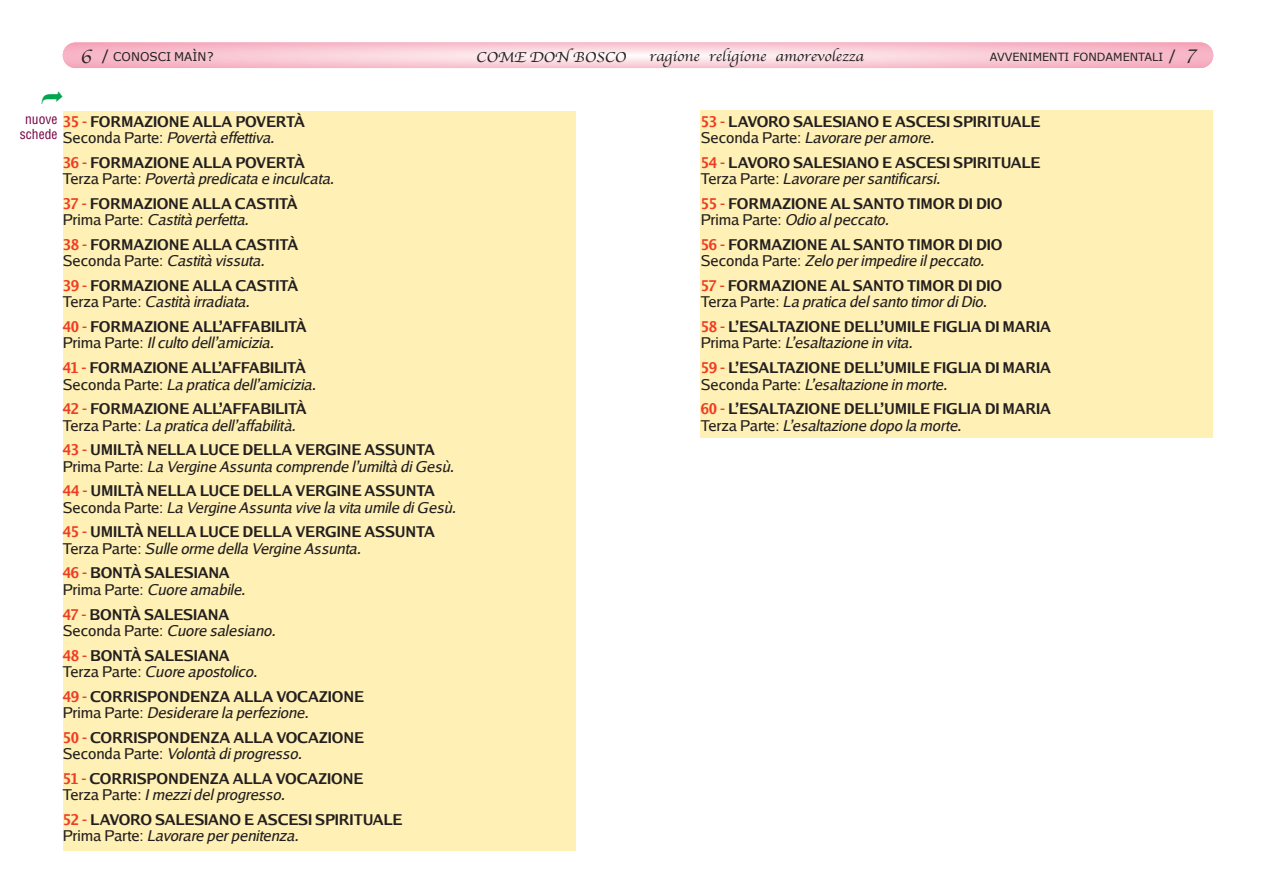
<style>
.page{position:relative;width:1276px;height:893px;background:#fff}
.page>*{position:absolute;margin:0;border:0;box-sizing:border-box;transform-origin:0 0}
.t1{font:700 15px/16.5px "Luxi Sans";letter-spacing:-.01em;color:#231f20}
.t2{font:italic 15px/16.5px "Luxi Sans";letter-spacing:-.01em;color:#231f20}
.t3{font:15px "Apple Chancery";color:#231f20;scale:1.1 1}
.t4{font:condensed 13.5px/15px "Helvetica";color:#780045;text-align:center}
.t5{font:12px "Verdana";color:#231f20}
.t6{font:11.25px "Verdana";color:#231f20}
.s1{font-family:"Apple Chancery";font-size:21px}
.s2{font-size:15px}
.s3{color:#ef3c25}
.s4{font-weight:400}
.s5{font-weight:400;font-style:italic}
.s6{font-weight:700;font-style:normal;color:#ef3c25}
.s7{font-weight:700;font-style:normal}
.s8{font-style:normal}
</style>
<div class="page">
<svg style="left:63px;top:43px;width:1150px;height:25px;background:#f8c9d4"></svg>
<div style="left:63px;top:111px;width:512px;height:739px;background:#fff1b5"></div>
<div style="left:701px;top:111px;width:512px;height:327px;background:#fff1b5"></div>
<p class="t5" style="left:80px;top:49px;width:135px"><span class="s1">6</span> <span class="s2">/</span> CONOSCI MAÌN?</p>
<p class="t3" style="left:476px;top:45px;width:138px">COME DON BOSCO</p>
<p class="t3" style="left:649px;top:44px;width:197px">ragione religione amorevolezza</p>
<p class="t6" style="left:989px;top:50px;width:209px">AVVENIMENTI FONDAMENTALI <span class="s2">/</span> <span class="s1">7</span></p>
<p class="t1" style="left:63px;top:112px;width:244px"><span class="s3">35 -</span> FORMAZIONE ALLA POVERTÀ<br><span class="s4">Seconda Parte:</span> <span class="s5">Povertà effettiva.</span></p>
<p class="t2" style="left:63px;top:154px;width:273px"><span class="s6">36 -</span> <span class="s7">FORMAZIONE ALLA POVERTÀ<br></span><span class="s8">Terza Parte:</span> Povertà predicata e inculcata.</p>
<p class="t1" style="left:63px;top:194px;width:236px"><span class="s3">37 -</span> FORMAZIONE ALLA CASTITÀ<br><span class="s4">Prima Parte:</span> <span class="s5">Castità perfetta.</span></p>
<p class="t1" style="left:63px;top:236px;width:237px"><span class="s3">38 -</span> FORMAZIONE ALLA CASTITÀ<br><span class="s4">Seconda Parte:</span> <span class="s5">Castità vissuta.</span></p>
<p class="t1" style="left:63px;top:277px;width:237px"><span class="s3">39 -</span> FORMAZIONE ALLA CASTITÀ<br><span class="s4">Terza Parte:</span> <span class="s5">Castità irradiata.</span></p>
<p class="t1" style="left:63px;top:318px;width:245px"><span class="s3">40 -</span> FORMAZIONE ALL’AFFABILITÀ<br><span class="s4">Prima Parte:</span> <span class="s5">Il culto dell’amicizia.</span></p>
<p class="t1" style="left:63px;top:359px;width:255px"><span class="s3">41 -</span> FORMAZIONE ALL’AFFABILITÀ<br><span class="s4">Seconda Parte:</span> <span class="s5">La pratica dell’amicizia.</span></p>
<p class="t2" style="left:63px;top:400px;width:245px"><span class="s6">42 -</span> <span class="s7">FORMAZIONE ALL’AFFABILITÀ<br></span><span class="s8">Terza Parte:</span> La pratica dell’affabilità.</p>
<p class="t2" style="left:63px;top:441px;width:393px"><span class="s6">43 -</span> <span class="s7">UMILTÀ NELLA LUCE DELLA VERGINE ASSUNTA<br></span><span class="s8">Prima Parte:</span> La Vergine Assunta comprende l’umiltà di Gesù.</p>
<p class="t2" style="left:63px;top:482px;width:395px"><span class="s6">44 -</span> <span class="s7">UMILTÀ NELLA LUCE DELLA VERGINE ASSUNTA<br></span><span class="s8">Seconda Parte:</span> La Vergine Assunta vive la vita umile di Gesù.</p>
<p class="t1" style="left:63px;top:523px;width:374px"><span class="s3">45 -</span> UMILTÀ NELLA LUCE DELLA VERGINE ASSUNTA<br><span class="s4">Terza Parte:</span> <span class="s5">Sulle orme della Vergine Assunta.</span></p>
<p class="t1" style="left:63px;top:564px;width:184px"><span class="s3">46 -</span> BONTÀ SALESIANA<br><span class="s4">Prima Parte:</span> <span class="s5">Cuore amabile.</span></p>
<p class="t2" style="left:63px;top:605px;width:214px"><span class="s6">47 -</span> <span class="s7">BONTÀ SALESIANA<br></span><span class="s8">Seconda Parte:</span> Cuore salesiano.</p>
<p class="t2" style="left:63px;top:646px;width:196px"><span class="s6">48 -</span> <span class="s7">BONTÀ SALESIANA<br></span><span class="s8">Terza Parte:</span> Cuore apostolico.</p>
<p class="t1" style="left:63px;top:687px;width:303px"><span class="s3">49 -</span> CORRISPONDENZA ALLA VOCAZIONE<br><span class="s4">Prima Parte:</span> <span class="s5">Desiderare la perfezione.</span></p>
<p class="t1" style="left:63px;top:728px;width:303px"><span class="s3">50 -</span> CORRISPONDENZA ALLA VOCAZIONE<br><span class="s4">Seconda Parte:</span> <span class="s5">Volontà di progresso.</span></p>
<p class="t1" style="left:63px;top:770px;width:302px"><span class="s3">51 -</span> CORRISPONDENZA ALLA VOCAZIONE<br><span class="s4">Terza Parte:</span> <span class="s5">I mezzi del progresso.</span></p>
<p class="t1" style="left:63px;top:811px;width:341px"><span class="s3">52 -</span> LAVORO SALESIANO E ASCESI SPIRITUALE<br><span class="s4">Prima Parte:</span> <span class="s5">Lavorare per penitenza.</span></p>
<p class="t4" style="left:20px;top:112px;width:39px">nuove schede</p>
<p class="t1" style="left:701px;top:112px;width:341px"><span class="s3">53 -</span> LAVORO SALESIANO E ASCESI SPIRITUALE<br><span class="s4">Seconda Parte:</span> <span class="s5">Lavorare per amore.</span></p>
<p class="t1" style="left:701px;top:153px;width:341px"><span class="s3">54 -</span> LAVORO SALESIANO E ASCESI SPIRITUALE<br><span class="s4">Terza Parte:</span> <span class="s5">Lavorare per santificarsi.</span></p>
<p class="t1" style="left:701px;top:194px;width:303px"><span class="s3">55 -</span> FORMAZIONE AL SANTO TIMOR DI DIO<br><span class="s4">Prima Parte:</span> <span class="s5">Odio al peccato.</span></p>
<p class="t1" style="left:701px;top:236px;width:303px"><span class="s3">56 -</span> FORMAZIONE AL SANTO TIMOR DI DIO<br><span class="s4">Seconda Parte:</span> <span class="s5">Zelo per impedire il peccato.</span></p>
<p class="t2" style="left:701px;top:277px;width:303px"><span class="s6">57 -</span> <span class="s7">FORMAZIONE AL SANTO TIMOR DI DIO<br></span><span class="s8">Terza Parte:</span> La pratica del santo timor di Dio.</p>
<p class="t1" style="left:701px;top:318px;width:352px"><span class="s3">58 -</span> L’ESALTAZIONE DELL’UMILE FIGLIA DI MARIA<br><span class="s4">Prima Parte:</span> <span class="s5">L’esaltazione in vita.</span></p>
<p class="t1" style="left:701px;top:359px;width:352px"><span class="s3">59 -</span> L’ESALTAZIONE DELL’UMILE FIGLIA DI MARIA<br><span class="s4">Seconda Parte:</span> <span class="s5">L’esaltazione in morte.</span></p>
<p class="t1" style="left:701px;top:400px;width:352px"><span class="s3">60 -</span> L’ESALTAZIONE DELL’UMILE FIGLIA DI MARIA<br><span class="s4">Terza Parte:</span> <span class="s5">L’esaltazione dopo la morte.</span></p>
</div>
